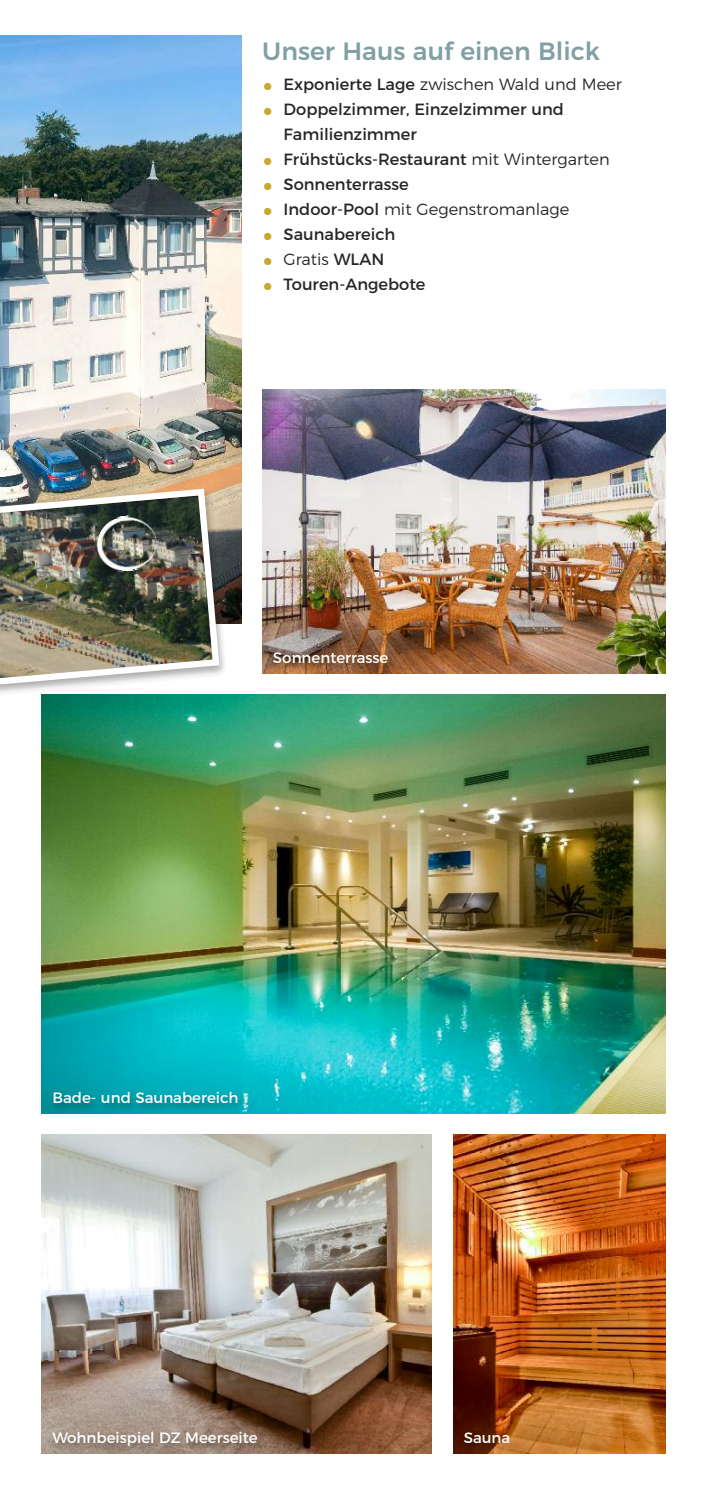
<style>
.page{position:relative;width:709px;height:1489px;background:#fff}
.page>*{position:absolute;margin:0;border:0;box-sizing:border-box;transform-origin:0 0}
.t1{font:500 25px "Montserrat";color:#819fa4}
.t2{font:16.25px/25px "Montserrat";color:#272526}
.t3{font:15px "Montserrat";color:#fff}
.t4{font:12.5px/25px "Wingdings";color:#c8a82d;text-align:justify}
.s1{font-weight:300}
</style>
<div class="page">
<img style="left:0;top:35px;width:241px;height:589px">
<img style="left:42px;top:1134px;width:390px;height:319px">
<img style="left:41px;top:1417px;width:342px;height:37px">
<img style="left:262px;top:390px;width:403px;height:283px">
<img style="left:262px;top:637px;width:214px;height:37px">
<img style="left:453px;top:1134px;width:212px;height:283px">
<img style="left:453px;top:1417px;width:213px;height:37px">
<img style="left:42px;top:694px;width:623px;height:383px">
<img style="left:41px;top:1077px;width:625px;height:37px">
<img style="left:0;top:477px;width:236px;height:224px">
<img style="left:0;top:485px;width:223px;height:205px">
<img style="left:81px;top:501px;width:96px;height:96px">
<img style="left:96px;top:514px;width:63px;height:57px">
<h1 class="t1" style="left:262px;top:41px;width:339px">Unser Haus auf einen Blick</h1>
<p class="t2" style="left:283px;top:73px;width:340px">Exponierte Lage <span class="s1">zwischen Wald und Meer<br></span>Doppelzimmer, Einzelzimmer und<br>Familienzimmer<br>Frühstücks-Restaurant <span class="s1">mit Wintergarten<br></span>Sonnenterrasse<br>Indoor-Pool <span class="s1">mit Gegenstromanlage<br></span>Saunabereich<br><span class="s1">Gratis</span> WLAN<br>Touren-Angebote</p>
<p class="t4" style="left:263px;top:149px;width:11px">● ● ● ● ● ●</p>
<p class="t3" style="left:273px;top:652px;width:117px">Sonnenterrasse</p>
<p class="t3" style="left:52px;top:1091px;width:188px">Bade- und Saunabereich</p>
<p class="t3" style="left:52px;top:1431px;width:207px">Wohnbeispiel DZ Meerseite</p>
<p class="t3" style="left:463px;top:1431px;width:48px">Sauna</p>
</div>
